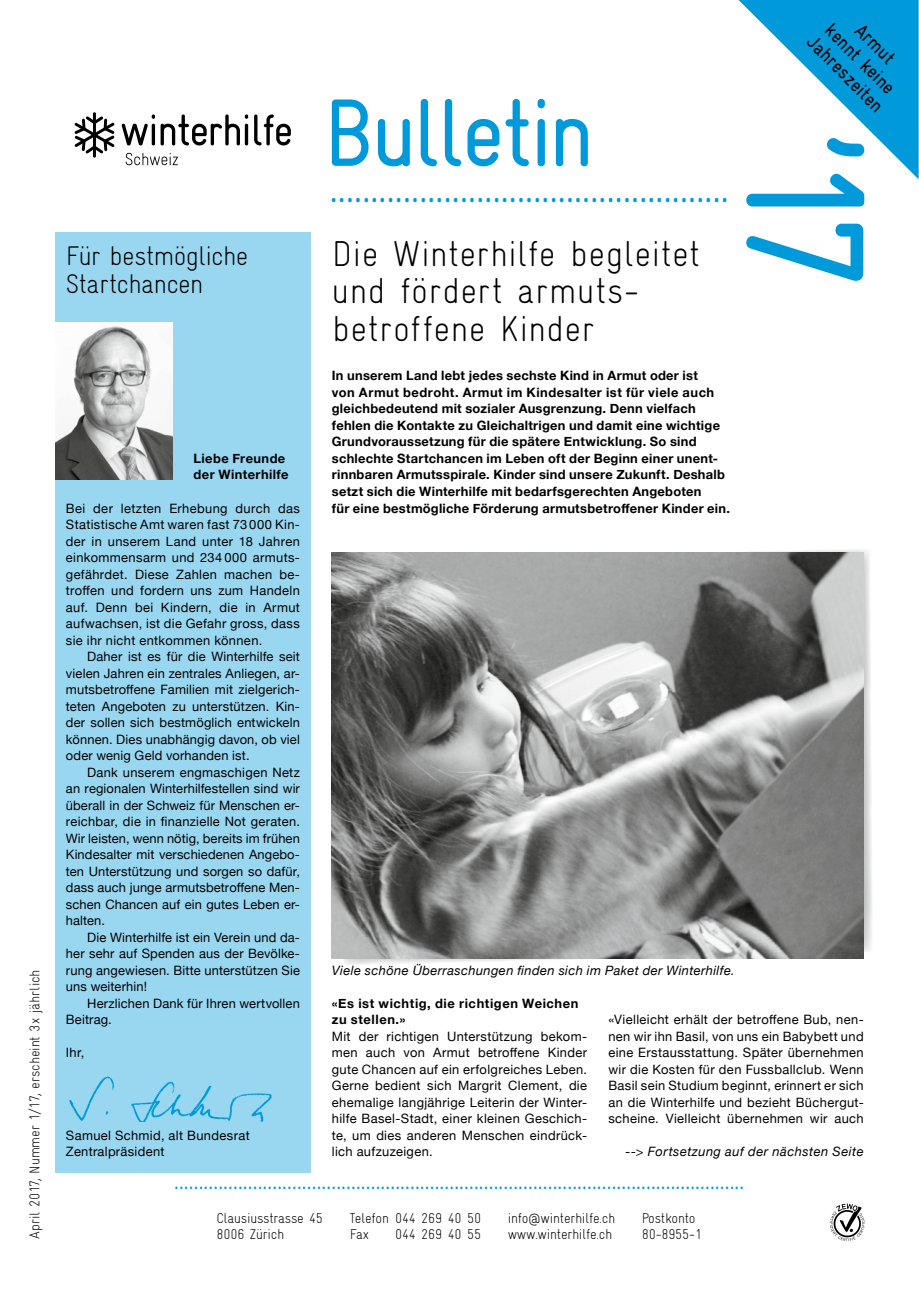
<style>
.page{position:relative;width:919px;height:1289px;background:#fff}
.page>*{position:absolute;margin:0;border:0;box-sizing:border-box;transform-origin:0 0}
.t1{font:condensed 168px "Gravur";color:#009adb}
.t2{font:condensed 96px "Gravur";letter-spacing:-.035em;color:#009adb}
.t3{font:condensed 45px "Gravur";color:#009adb}
.t4{font:300 condensed 36px/37.5px "Gravur";letter-spacing:.015em;color:#000}
.t5{font:condensed 27px "Gravur";color:#009adb}
.t6{font:300 condensed 27px/28.5px "Gravur";letter-spacing:-.02em;color:#000}
.t7{font:condensed 19.5px/42px "Gravur";color:#000;text-align:center}
.t8{font:300 condensed 14.25px/16.5px "Gravur";letter-spacing:-.015em;color:#000}
.t9{font:12.9px/16.5px "Helvetica Neue";letter-spacing:.02em;color:#000;text-align:justify}
.t10{font:700 12.9px/16.5px "Helvetica Neue";letter-spacing:.02em;color:#000}
.t11{font:italic 12.9px "Helvetica Neue";letter-spacing:.03em;color:#000}
.t12{font:700 12.9px/16.5px "Helvetica Neue";letter-spacing:.045em;color:#000}
</style>
<div class="page">
<div style="left:55px;top:232px;width:255px;height:940px;background:#99d7f1"></div>
<img style="left:69px;top:1076px;width:203px;height:45px">
<svg style="left:738px;top:0;width:180px;height:179px"></svg>
<svg style="left:333px;top:549px;width:539px;height:416px"></svg>
<svg style="left:126px;top:153px;width:52px;height:12px"></svg>
<svg style="left:122px;top:114px;width:126px;height:31px"></svg>
<svg style="left:254px;top:114px;width:37px;height:31px"></svg>
<hr style="left:93px;top:112px;width:3px;height:46px;background:#000">
<svg style="left:75px;top:116px;width:40px;height:37px"></svg>
<svg style="left:829px;top:1203px;width:35px;height:38px"></svg>
<img style="left:55px;top:322px;width:117px;height:157px">
<img style="left:332px;top:552px;width:531px;height:406px">
<p class="t8" style="left:26px;top:1238px;width:271px;rotate:-90deg">April 2017, Nummer 1/17, erscheint 3x jährlich</p>
<h3 class="t6" style="left:66px;top:241px;width:184px">Für bestmögliche<br>Startchancen</h3>
<p class="t10" style="left:193px;top:449px;width:96px">Liebe Freunde der Winterhilfe</p>
<p class="t9" style="left:66px;top:499px;width:235px">Bei der letzten Erhebung durch das Statistische Amt waren fast 73 000 Kin&shy;der in unserem Land unter 18 Jahren einkommensarm und 234 000 armuts&shy;gefährdet. Diese Zahlen machen be&shy;troffen und fordern uns zum Handeln auf. Denn bei Kindern, die in Armut aufwachsen, ist die Gefahr gross, dass sie ihr nicht entkommen können.</p>
<p class="t9" style="left:66px;top:647px;width:235px;text-indent:21px">Daher ist es für die Winterhilfe seit vielen Jahren ein zentrales Anliegen, ar&shy;mutsbetroffene Familien mit zielgerich&shy;teten Angeboten zu unterstützen. Kin&shy;der sollen sich bestmöglich entwickeln können. Dies unabhängig davon, ob viel oder wenig Geld vorhanden ist.</p>
<p class="t9" style="left:66px;top:763px;width:235px;text-indent:21px">Dank unserem engmaschigen Netz an regionalen Winterhilfestellen sind wir überall in der Schweiz für Menschen er&shy;reichbar, die in finanzielle Not geraten.<br>Wir leisten, wenn nötig, bereits im frühen Kindesalter mit verschiedenen Angebo&shy;ten Unterstützung und sorgen so dafür, dass auch junge armutsbetroffene Men&shy;schen Chancen auf ein gutes Leben er&shy;halten.</p>
<p class="t9" style="left:66px;top:928px;width:235px;text-indent:21px">Die Winterhilfe ist ein Verein und da&shy;her sehr auf Spenden aus der Bevölke&shy;rung angewiesen. Bitte unterstützen Sie uns weiterhin!</p>
<p class="t9" style="left:66px;top:994px;width:235px;text-indent:21px">Herzlichen Dank für Ihren wertvollen<br>Beitrag.</p>
<p class="t9" style="left:66px;top:1043px;width:20px">Ihr,</p>
<p class="t9" style="left:66px;top:1125px;width:185px">Samuel Schmid, alt Bundesrat<br>Zentralpräsident</p>
<h2 class="t2" style="left:323px;top:80px;width:272px">Bulletin</h2>
<h3 class="t3" style="left:330px;top:162px;width:400px">.................................................</h3>
<h3 class="t4" style="left:332px;top:234px;width:370px">Die Winterhilfe begleitet und fördert armuts&shy;betroffene Kinder</h3>
<p class="t10" style="left:332px;top:367px;width:399px">In unserem Land lebt jedes sechste Kind in Armut oder ist<br>von Armut bedroht. Armut im Kindesalter ist für viele auch gleichbedeutend mit sozialer Ausgrenzung. Denn vielfach fehlen die Kontakte zu Gleichaltrigen und damit eine wichtige Grundvoraussetzung für die spätere Entwicklung. So sind schlechte Startchancen im Leben oft der Beginn einer unent&shy;rinnbaren Armutsspirale. Kinder sind unsere Zukunft. Deshalb setzt sich die Winterhilfe mit bedarfsgerechten Angeboten<br>für eine bestmögliche Förderung armutsbetroffener Kinder ein.</p>
<h3 class="t7" style="left:855px;top:-6px;width:100px;rotate:45deg">Armut<br>Jahreszeiten</h3>
<h3 class="t7" style="left:843px;top:12px;width:92px;rotate:45deg">kennt keine</h3>
<h1 class="t1" style="left:897px;top:133px;width:161px;rotate:90deg">’17</h1>
<p class="t11" style="left:332px;top:959px;width:404px">Viele schöne Überraschungen finden sich im Paket der Winterhilfe.</p>
<p class="t12" style="left:332px;top:994px;width:248px">«Es ist wichtig, die richtigen Weichen zu stellen.»</p>
<p class="t9" style="left:332px;top:1026px;width:257px">Mit der richtigen Unterstützung bekom&shy;men auch von Armut betroffene Kinder gute Chancen auf ein erfolgreiches Leben.<br>Gerne bedient sich Margrit Clement, die ehemalige langjährige Leiterin der Winter&shy;hilfe Basel-Stadt, einer kleinen Geschich&shy;te, um dies anderen Menschen eindrück&shy;lich aufzuzeigen.</p>
<p class="t9" style="left:608px;top:1010px;width:257px">«Vielleicht erhält der betroffene Bub, nen&shy;nen wir ihn Basil, von uns ein Babybett und eine Erstausstattung. Später übernehmen wir die Kosten für den Fussballclub. Wenn Basil sein Studium beginnt, erinnert er sich an die Winterhilfe und bezieht Büchergut&shy;scheine. Vielleicht übernehmen wir auch</p>
<p class="t11" style="left:625px;top:1140px;width:240px">--&gt; Fortsetzung auf der nächsten Seite</p>
<h3 class="t5" style="left:174px;top:1165px;width:571px">....................................................................................................................</h3>
<p class="t8" style="left:216px;top:1209px;width:108px">Clausiusstrasse 45<br>8006 Zürich</p>
<p class="t8" style="left:350px;top:1209px;width:133px">Telefon 044 269 40 50<br>Fax</p>
<p class="t8" style="left:395px;top:1225px;width:88px">044 269 40 55</p>
<p class="t8" style="left:507px;top:1209px;width:109px">info@winterhilfe.ch www.winterhilfe.ch</p>
<p class="t8" style="left:641px;top:1209px;width:62px">Postkonto<br>80-8955-1</p>
</div>
